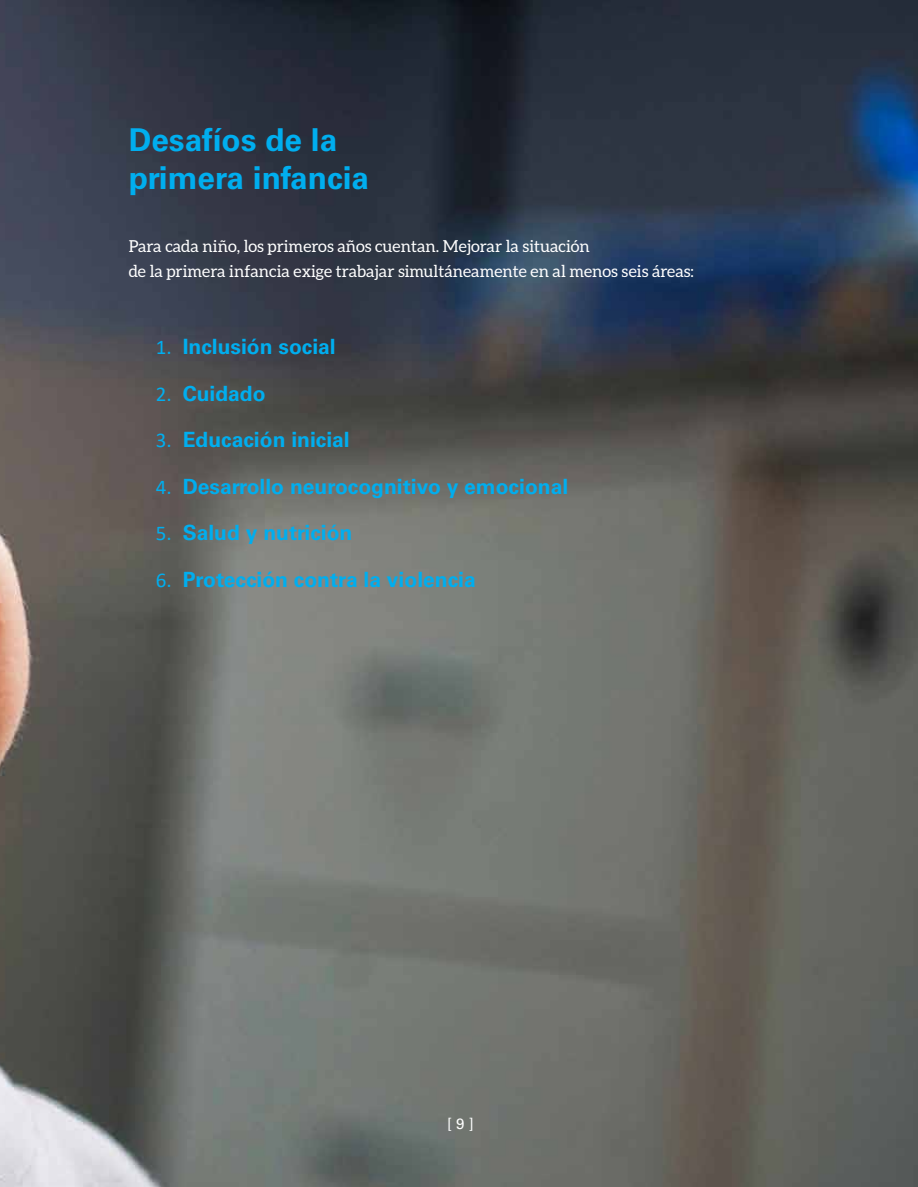
<style>
.page{position:relative;width:918px;height:1187px;background:#fff}
.page>*{position:absolute;margin:0;border:0;box-sizing:border-box;transform-origin:0 0}
.t1{font:700 31.5px/37.5px "Univers";color:#00aeef}
.t2{font:700 21px "Univers";color:#00aeef}
.t3{font:16.5px/25.5px "Aleo";color:#fff}
.t4{font:15px "Univers";color:#fff}
.s1{font-family:"Calibri";font-weight:400}
</style>
<div class="page">
<img style="left:0;top:0;width:917px;height:1186px">
<h1 class="t1" style="left:129px;top:122px;width:242px">Desafíos de la primera infancia</h1>
<p class="t3" style="left:129px;top:233px;width:566px">Para cada niño, los primeros años cuentan. Mejorar la situación<br>de la primera infancia exige trabajar simultáneamente en al menos seis áreas:</p>
<p class="t2" style="left:156px;top:334px;width:181px"><span class="s1">1.</span> Inclusión social</p>
<p class="t2" style="left:156px;top:380px;width:111px"><span class="s1">2.</span> Cuidado</p>
<p class="t2" style="left:156px;top:427px;width:195px"><span class="s1">3.</span> Educación inicial</p>
<p class="t2" style="left:156px;top:473px;width:414px"><span class="s1">4.</span> Desarrollo neurocognitivo y emocional</p>
<p class="t2" style="left:156px;top:520px;width:198px"><span class="s1">5.</span> Salud y nutrición</p>
<p class="t2" style="left:156px;top:566px;width:321px"><span class="s1">6.</span> Protección contra la violencia</p>
<p class="t4" style="left:447px;top:1114px;width:28px">[ 9 ]</p>
</div>
